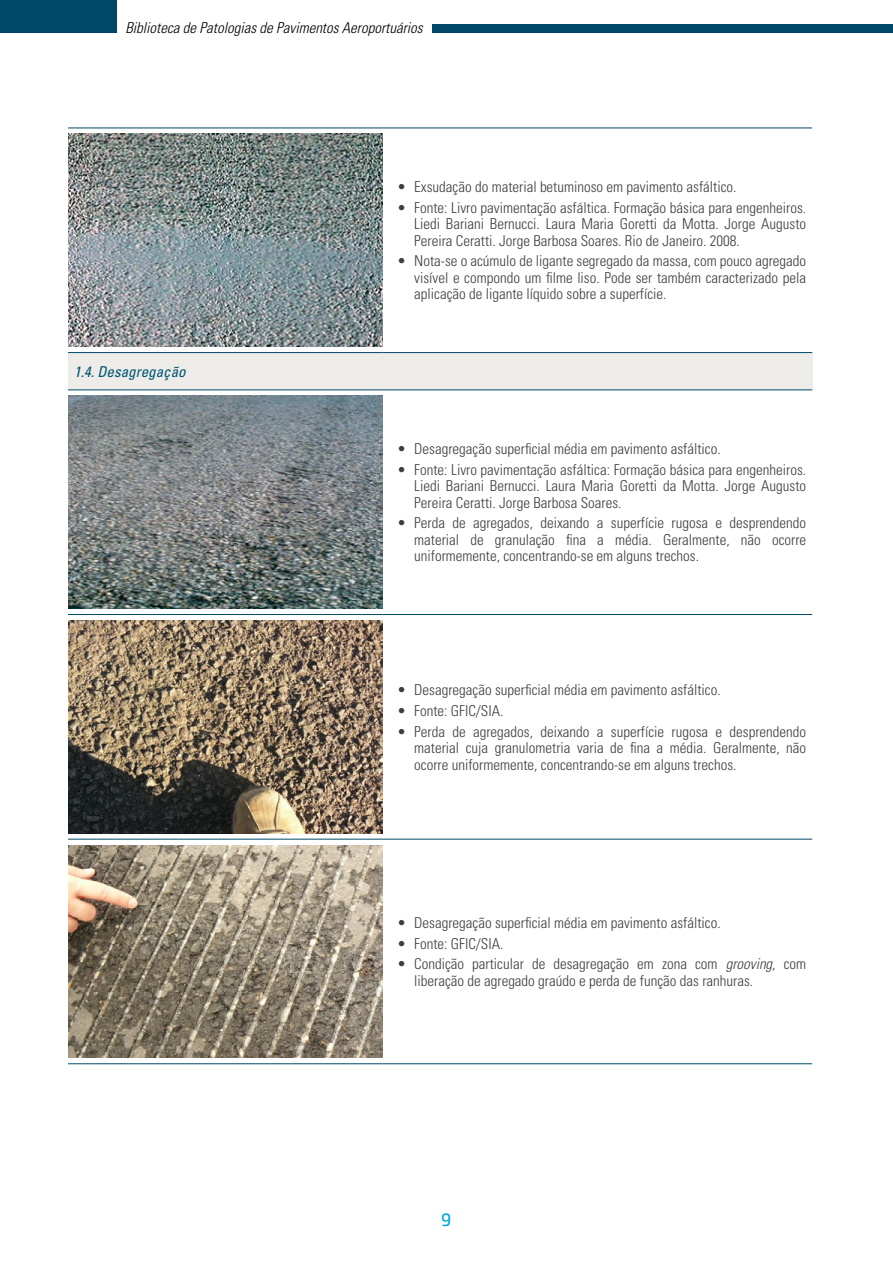
<style>
.page{position:relative;width:893px;height:1263px;background:#fff}
.page>*{position:absolute;margin:0;border:0;box-sizing:border-box;transform-origin:0 0}
.t1{font:500 18px "Exo 2";color:#00a7e3}
.t2{font:300 condensed 15px/16.5px "Univers LT Std";color:#3e3d40;text-align:justify}
.t3{font:italic 300 condensed 15px "Univers LT Std";color:#000}
.t4{font:italic condensed 15px "Univers LT Std";color:#005473}
.s1{font-style:italic}
</style>
<div class="page">
<div style="left:0;top:0;width:117px;height:33px;background:#004867"></div>
<div style="left:432px;top:24px;width:461px;height:9px;background:#004867"></div>
<div style="left:68px;top:353px;width:744px;height:37px;background:#edece9"></div>
<hr style="left:68px;top:128px;width:315px;height:1px;background:#004867">
<hr style="left:383px;top:128px;width:429px;height:1px;background:#004867">
<hr style="left:68px;top:352px;width:315px;height:1px;background:#004867">
<hr style="left:383px;top:352px;width:429px;height:1px;background:#004867">
<hr style="left:68px;top:389px;width:315px;height:1px;background:#004867">
<hr style="left:383px;top:389px;width:429px;height:1px;background:#004867">
<hr style="left:68px;top:614px;width:315px;height:1px;background:#004867">
<hr style="left:383px;top:614px;width:429px;height:1px;background:#004867">
<hr style="left:68px;top:839px;width:315px;height:1px;background:#004867">
<hr style="left:383px;top:839px;width:429px;height:1px;background:#004867">
<hr style="left:68px;top:1063px;width:315px;height:1px;background:#004867">
<hr style="left:383px;top:1063px;width:429px;height:1px;background:#004867">
<img style="left:68px;top:134px;width:315px;height:213px">
<img style="left:68px;top:396px;width:315px;height:212px">
<img style="left:68px;top:620px;width:315px;height:213px">
<img style="left:68px;top:845px;width:315px;height:213px">
<p class="t3" style="left:125px;top:18px;width:299px">Biblioteca de Patologias de Pavimentos Aeroportuários</p>
<p class="t4" style="left:74px;top:362px;width:113px">1.4. Desagregação</p>
<p class="t2" style="left:397px;top:178px;width:341px">• Exsudação do material betuminoso em pavimento asfáltico.</p>
<p class="t2" style="left:414px;top:199px;width:393px;text-indent:-17px">• Fonte: Livro pavimentação asfáltica. Formação básica para engenheiros.<br>Liedi Bariani Bernucci. Laura Maria Goretti da Motta. Jorge Augusto Pereira Ceratti. Jorge Barbosa Soares. Rio de Janeiro. 2008.</p>
<p class="t2" style="left:414px;top:253px;width:393px;text-indent:-17px">• Nota-se o acúmulo de ligante segregado da massa, com pouco agregado visível e compondo um filme liso. Pode ser também caracterizado pela aplicação de ligante líquido sobre a superfície.</p>
<p class="t2" style="left:397px;top:440px;width:325px">• Desagregação superficial média em pavimento asfáltico.</p>
<p class="t2" style="left:414px;top:461px;width:393px;text-indent:-17px">• Fonte: Livro pavimentação asfáltica: Formação básica para engenheiros.<br>Liedi Bariani Bernucci. Laura Maria Goretti da Motta. Jorge Augusto Pereira Ceratti. Jorge Barbosa Soares.</p>
<p class="t2" style="left:414px;top:515px;width:393px;text-indent:-17px">• Perda de agregados, deixando a superfície rugosa e desprendendo material de granulação fina a média. Geralmente, não ocorre uniformemente, concentrando-se em alguns trechos.</p>
<p class="t2" style="left:397px;top:681px;width:325px">• Desagregação superficial média em pavimento asfáltico.</p>
<p class="t2" style="left:397px;top:702px;width:108px">• Fonte: GFIC/SIA.</p>
<p class="t2" style="left:414px;top:723px;width:393px;text-indent:-17px">• Perda de agregados, deixando a superfície rugosa e desprendendo material cuja granulometria varia de fina a média. Geralmente, não ocorre uniformemente, concentrando-se em alguns trechos.</p>
<p class="t2" style="left:397px;top:914px;width:325px">• Desagregação superficial média em pavimento asfáltico.</p>
<p class="t2" style="left:397px;top:935px;width:108px">• Fonte: GFIC/SIA.</p>
<p class="t2" style="left:414px;top:956px;width:393px;text-indent:-17px">• Condição particular de desagregação em zona com <span class="s1">grooving</span>, com liberação de agregado graúdo e perda de função das ranhuras.</p>
<p class="t1" style="left:441px;top:1209px;width:12px">9</p>
</div>
